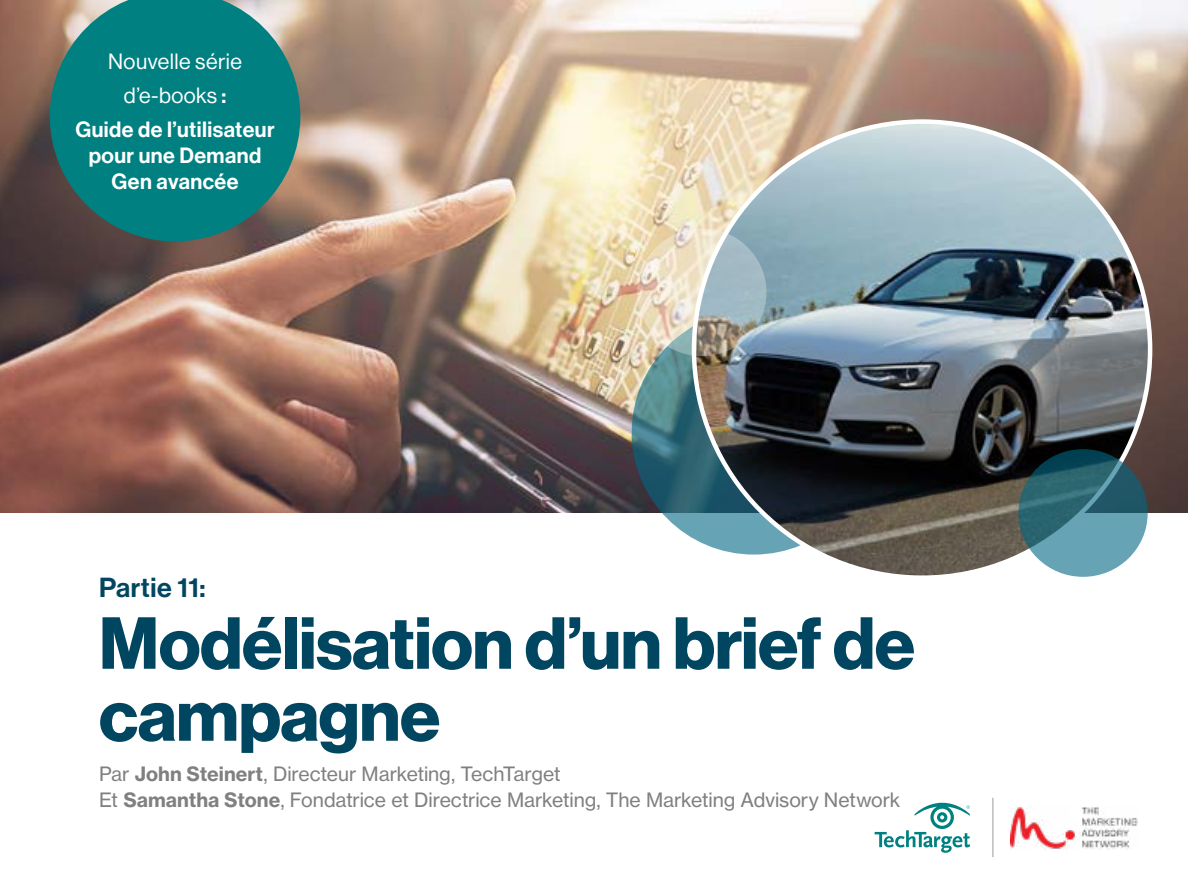
<style>
.page{position:relative;width:1188px;height:891px;background:#fff}
.page>*{position:absolute;margin:0;border:0;box-sizing:border-box;transform-origin:0 0}
.t1{font:72px/72px "N Haas Grotesk DS Std 75 Bd";letter-spacing:-.005em;color:#004661}
.t2{font:27px "N Haas Grotesk DS Std 65 Md";letter-spacing:.02em;color:#004661}
.t3{font:21.6px/26.2px "N Haas Grotesk DS Std 65 Md";letter-spacing:.02em;color:#fff;text-align:center}
.t4{font:21.6px/34px "N Haas Grotesk DS Std 55 Rg";letter-spacing:.02em;color:#fff;text-align:center}
.t5{font:19.5px/25.5px "N Haas Grotesk TX Std 55 Rg";letter-spacing:-.005em;color:#808080}
.s1{font-family:"N Haas Grotesk DS Std 65 Md"}
.s2{font-family:"N Haas Grotesk TX Std 75 Bd"}
</style>
<div class="page">
<svg style="left:875px;top:803px;width:95px;height:50px"></svg>
<hr style="left:992px;top:798px;width:1px;height:59px;background:#a0a0a0">
<img style="left:1011px;top:806px;width:127px;height:43px">
<img style="left:0;top:0;width:1188px;height:513px">
<svg style="left:50px;top:0;width:250px;height:241px;background:#1c7f7d"></svg>
<svg style="left:632px;top:310px;width:244px;height:245px;background:#487e8b"></svg>
<img style="left:694px;top:122px;width:456px;height:456px;border-radius:228px">
<svg style="left:637px;top:228px;width:129px;height:128px;background:#c7c8bf"></svg>
<svg style="left:1018px;top:449px;width:130px;height:128px;background:#407b89"></svg>
<p class="t4" style="left:108px;top:44px;width:135px">Nouvelle série d’e-books <span class="s1">:</span></p>
<p class="t3" style="left:75px;top:116px;width:201px">Guide de l’utilisateur pour une Demand<br>Gen avancée</p>
<h2 class="t2" style="left:99px;top:572px;width:108px">Partie 11:</h2>
<h1 class="t1" style="left:99px;top:609px;width:818px">Modélisation d’un brief de campagne</h1>
<p class="t5" style="left:99px;top:761px;width:803px">Par <span class="s2">John Steinert</span>, Directeur Marketing, TechTarget<br>Et <span class="s2">Samantha Stone</span>, Fondatrice et Directrice Marketing, The Marketing Advisory Network</p>
</div>
